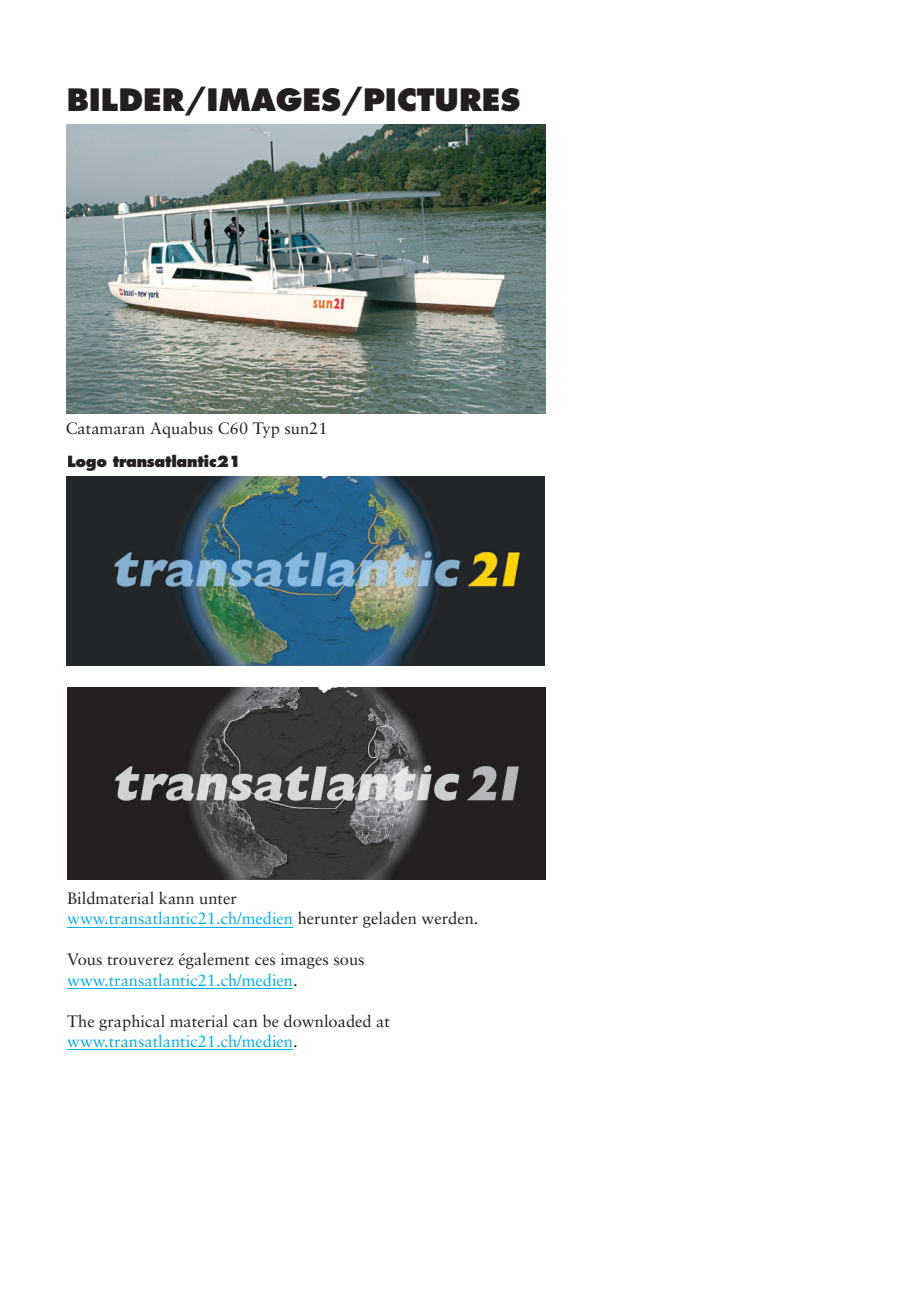
<style>
.page{position:relative;width:919px;height:1289px;background:#fff}
.page>*{position:absolute;margin:0;border:0;box-sizing:border-box;transform-origin:0 0}
.t1{font:800 30px "Futura";color:#231f20}
.t2{font:16.5px/20.4px "Sabon";color:#231f20}
.t3{font:800 15px "Futura";letter-spacing:-.02em;color:#231f20}
.s1{color:#00aeef}
</style>
<div class="page">
<hr style="left:67px;top:927px;width:226px;height:1px;background:#00aeef">
<hr style="left:67px;top:988px;width:226px;height:1px;background:#00aeef">
<hr style="left:67px;top:1049px;width:226px;height:1px;background:#00aeef">
<img style="left:67px;top:125px;width:478px;height:289px">
<img style="left:67px;top:476px;width:478px;height:190px">
<img style="left:67px;top:687px;width:479px;height:192px">
<h1 class="t1" style="left:67px;top:81px;width:455px">BILDER/IMAGES/PICTURES</h1>
<p class="t2" style="left:66px;top:418px;width:263px">Catamaran Aquabus C60 Typ sun21</p>
<p class="t3" style="left:67px;top:452px;width:176px">Logo transatlantic21</p>
<p class="t2" style="left:67px;top:887px;width:413px">Bildmaterial kann unter<br><span class="s1">www.transatlantic21.ch/medien</span> herunter geladen werden.</p>
<p class="t2" style="left:67px;top:949px;width:299px">Vous trouverez également ces images sous <span class="s1">www.transatlantic21.ch/medien</span>.</p>
<p class="t2" style="left:67px;top:1010px;width:324px">The graphical material can be downloaded at <span class="s1">www.transatlantic21.ch/medien</span>.</p>
</div>
